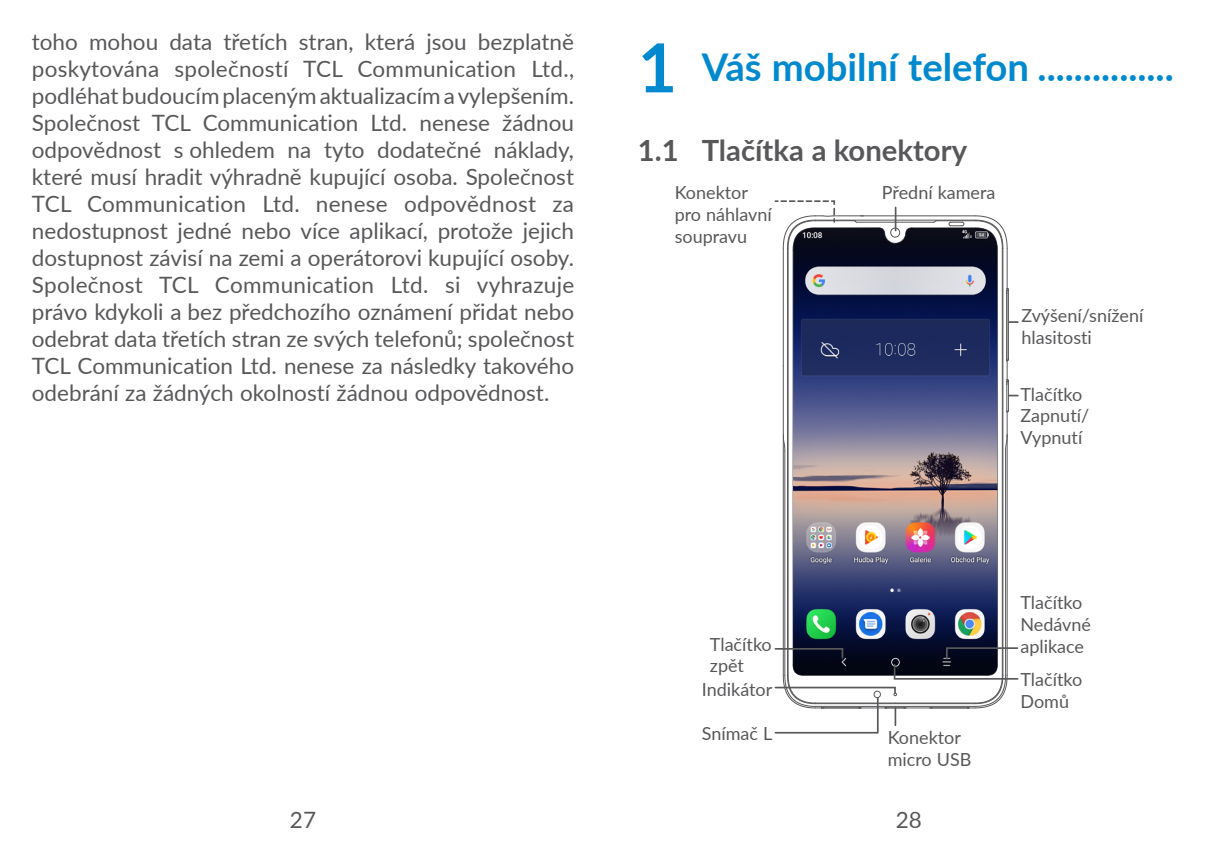
<style>
.page{position:relative;width:1212px;height:862px;background:#fff}
.page>*{position:absolute;margin:0;border:0;box-sizing:border-box;transform-origin:0 0}
.t1{font:700 38.25px "Lato";color:#0089cf}
.t2{font:700 29.25px "Lato";color:#58585b}
.Safety_Body{font:22.5px/27px "Lato";color:#58585b;text-align:justify}
.t3{font:18px/21.6px "Lato";color:#58585b}
.s1{font-size:67.5px}
</style>
<div class="page">
<hr style="left:787px;top:248px;width:1px;height:427px;background:#58585b">
<hr style="left:788px;top:248px;width:1px;height:427px;background:#58585b">
<hr style="left:1002px;top:248px;width:1px;height:427px;background:#58585b">
<hr style="left:815px;top:220px;width:160px;height:1px;background:#58585b">
<hr style="left:784px;top:450px;width:1px;height:225px;background:#58585b">
<hr style="left:1005px;top:450px;width:1px;height:225px;background:#58585b">
<svg style="left:783px;top:434px;width:2px;height:17px"></svg>
<svg style="left:1006px;top:288px;width:3px;height:5px"></svg>
<hr style="left:1006px;top:293px;width:1px;height:66px;background:#58585b">
<hr style="left:783px;top:248px;width:1px;height:118px;background:#58585b">
<hr style="left:783px;top:366px;width:1px;height:68px;background:#58585b">
<hr style="left:783px;top:436px;width:1px;height:239px;background:#58585b">
<hr style="left:1007px;top:436px;width:1px;height:239px;background:#58585b">
<hr style="left:1007px;top:248px;width:1px;height:40px;background:#58585b">
<hr style="left:1008px;top:290px;width:1px;height:68px;background:#58585b">
<hr style="left:863px;top:215px;width:112px;height:1px;background:#58585b">
<hr style="left:997px;top:250px;width:1px;height:414px;background:#58585b">
<hr style="left:815px;top:227px;width:64px;height:1px;background:#58585b">
<hr style="left:911px;top:227px;width:64px;height:1px;background:#58585b">
<hr style="left:857px;top:222px;width:77px;height:1px;background:#58585b">
<svg style="left:949px;top:222px;width:15px;height:4px"></svg>
<svg style="left:975px;top:215px;width:32px;height:35px"></svg>
<svg style="left:1009px;top:321px;width:9px;height:2px"></svg>
<svg style="left:1005px;top:358px;width:13px;height:93px"></svg>
<img style="left:793px;top:228px;width:204px;height:418px">
<svg style="left:878px;top:207px;width:34px;height:37px"></svg>
<svg style="left:774px;top:200px;width:90px;height:50px"></svg>
<svg style="left:774px;top:646px;width:245px;height:88px"></svg>
<p class="Safety_Body" style="left:32px;top:27px;width:544px">toho mohou data třetích stran, která jsou bezplatně poskytována společností TCL Communication Ltd., podléhat budoucím placeným aktualizacím a vylepšením.<br>Společnost TCL Communication Ltd. nenese žádnou odpovědnost s ohledem na tyto dodatečné náklady, které musí hradit výhradně kupující osoba. Společnost TCL Communication Ltd. nenese odpovědnost za nedostupnost jedné nebo více aplikací, protože jejich dostupnost závisí na zemi a operátorovi kupující osoby.<br>Společnost TCL Communication Ltd. si vyhrazuje právo kdykoli a bez předchozího oznámení přidat nebo odebrat data třetích stran ze svých telefonů; společnost TCL Communication Ltd. nenese za následky takového odebrání za žádných okolností žádnou odpovědnost.</p>
<p class="t1" style="left:638px;top:39px;width:537px"><span class="s1">1</span> Váš mobilní telefon ...............</p>
<p class="t2" style="left:638px;top:129px;width:331px">1.1 Tlačítka a konektory</p>
<p class="t3" style="left:675px;top:181px;width:99px">Konektor pro náhlavní soupravu</p>
<p class="t3" style="left:710px;top:632px;width:63px">Tlačítko zpět</p>
<p class="t3" style="left:702px;top:677px;width:72px">Indikátor</p>
<p class="t3" style="left:702px;top:721px;width:72px">Snímač L</p>
<p class="t3" style="left:882px;top:181px;width:115px">Přední kamera</p>
<p class="t3" style="left:1021px;top:304px;width:123px">Zvýšení/snížení hlasitosti</p>
<p class="t3" style="left:1020px;top:382px;width:70px">Tlačítko<br>Zapnutí/<br>Vypnutí</p>
<p class="t3" style="left:888px;top:725px;width:85px">Konektor micro USB</p>
<p class="t3" style="left:1020px;top:591px;width:72px">Tlačítko<br>Nedávné aplikace</p>
<p class="t3" style="left:1020px;top:668px;width:63px">Tlačítko<br>Domů</p>
<p class="Safety_Body" style="left:290px;top:804px;width:28px">27</p>
<p class="Safety_Body" style="left:896px;top:804px;width:28px">28</p>
</div>
